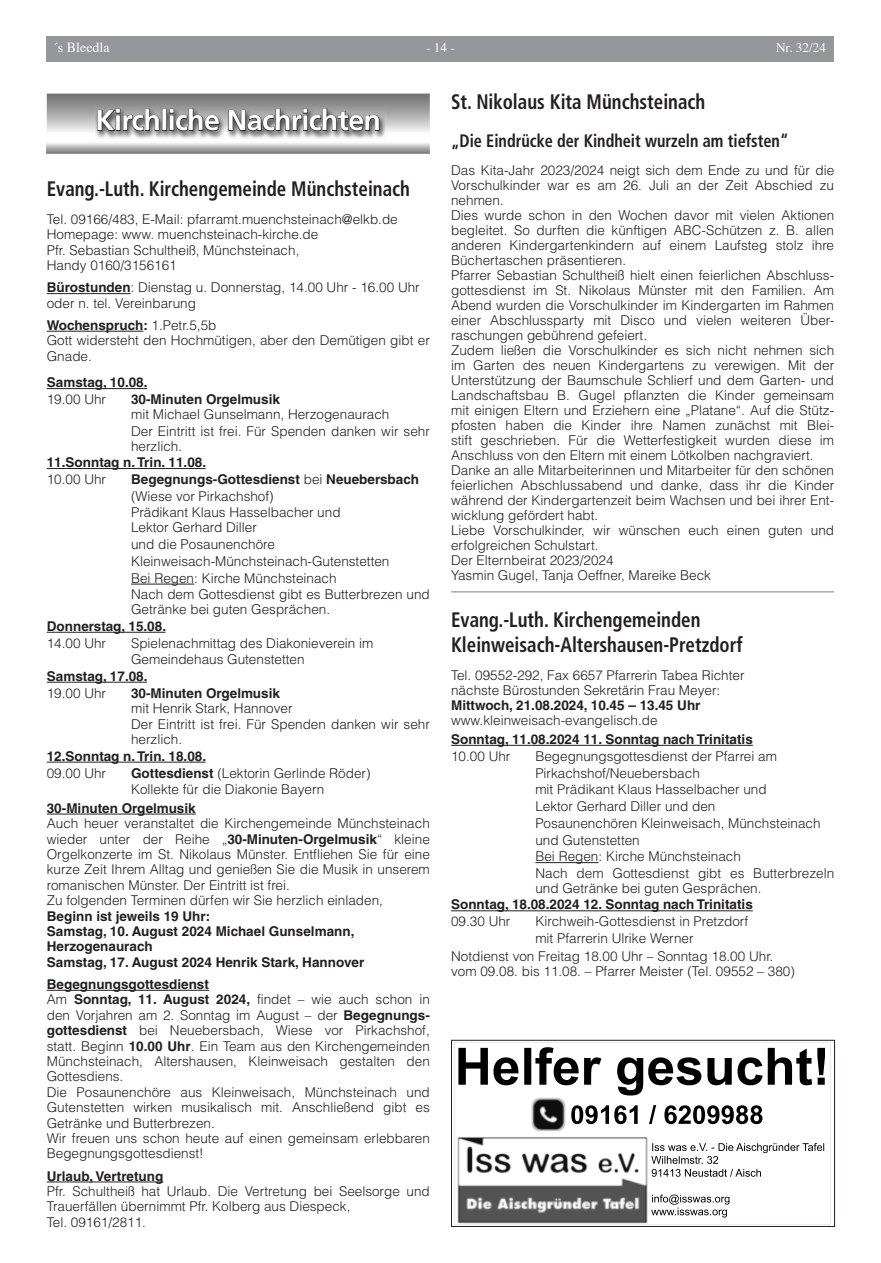
<style>
.page{position:relative;width:881px;height:1263px;background:#fff}
.page>*{position:absolute;margin:0;border:0;box-sizing:border-box;transform-origin:0 0}
.t1{font:700 28.5px "Frutiger LT";letter-spacing:-.02em;color:#fff}
.t2{font:700 condensed 21px/25.2px "Frutiger LT";color:#231f20;scale:.9 1}
.t3{font:700 condensed 18px "Frutiger LT";color:#231f20;scale:.9 1}
.t4{font:13.95px "Times";color:#fff}
.t5{font:300 13.5px/15px "Helvetica LT";color:#231f20}
.t6{font:700 13.5px/15.5px "Helvetica LT";color:#231f20}
.t7{font:13.2px "Times";color:#fff}
.s1{font-weight:700}
</style>
<div class="page">
<div style="left:47px;top:36px;width:786px;height:26px;background:#95979a"></div>
<hr style="left:451px;top:591px;width:382px;height:2px;background:#a8a9ad">
<hr style="left:451px;top:745px;width:301px;height:1px;background:#231f20">
<hr style="left:535px;top:862px;width:63px;height:1px;background:#231f20">
<hr style="left:451px;top:910px;width:301px;height:1px;background:#231f20">
<hr style="left:47px;top:293px;width:83px;height:1px;background:#231f20">
<hr style="left:47px;top:331px;width:96px;height:1px;background:#231f20">
<hr style="left:47px;top:814px;width:149px;height:1px;background:#231f20">
<hr style="left:47px;top:990px;width:162px;height:1px;background:#231f20">
<hr style="left:47px;top:1181px;width:116px;height:1px;background:#231f20">
<img style="left:95px;top:108px;width:291px;height:31px">
<svg style="left:97px;top:108px;width:122px;height:23px;background:#706f6f"></svg>
<svg style="left:228px;top:108px;width:152px;height:23px;background:#727172"></svg>
<hr style="left:47px;top:388px;width:100px;height:1px;background:#231f20">
<hr style="left:47px;top:468px;width:158px;height:1px;background:#231f20">
<hr style="left:131px;top:584px;width:63px;height:1px;background:#231f20">
<hr style="left:47px;top:632px;width:118px;height:1px;background:#231f20">
<hr style="left:47px;top:682px;width:100px;height:1px;background:#231f20">
<hr style="left:47px;top:762px;width:158px;height:1px;background:#231f20">
<img style="left:454px;top:1042px;width:375px;height:183px">
<div style="left:451px;top:1040px;width:383px;height:187px;border:1px solid #231f20"></div>
<p class="t4" style="left:53px;top:34px;width:58px">´s Bleedla</p>
<p class="t7" style="left:426px;top:35px;width:30px">- 14 -</p>
<p class="t7" style="left:775px;top:35px;width:52px">Nr. 32/24</p>
<h1 class="t1" style="left:96px;top:104px;width:287px">Kirchliche Nachrichten</h1>
<h2 class="t2" style="left:47px;top:176px;width:405px">Evang.-Luth. Kirchengemeinde Münchsteinach</h2>
<p class="t5" style="left:47px;top:211px;width:352px;line-height:15.5px">Tel. 09166/483, E-Mail: pfarramt.muenchsteinach@elkb.de Homepage: www. muenchsteinach-kirche.de<br>Pfr. Sebastian Schultheiß, Münchsteinach,<br>Handy 0160/3156161</p>
<p class="t5" style="left:47px;top:280px;width:374px;line-height:15.5px"><span class="s1">Bürostunden</span>: Dienstag u. Donnerstag, 14.00 Uhr - 16.00 Uhr oder n. tel. Vereinbarung</p>
<p class="t5" style="left:47px;top:317px;width:384px;line-height:15.5px"><span class="s1">Wochenspruch:</span> 1.Petr.5,5b<br>Gott widersteht den Hochmütigen, aber den Demütigen gibt er<br>Gnade.</p>
<p class="t6" style="left:47px;top:375px;width:102px">Samstag, 10.08.</p>
<p class="t5" style="left:47px;top:392px;width:61px">19.00 Uhr</p>
<p class="t6" style="left:131px;top:391px;width:150px">30-Minuten Orgelmusik</p>
<p class="t5" style="left:131px;top:406px;width:300px;line-height:16.8px">mit Michael Gunselmann, Herzogenaurach<br>Der Eintritt ist frei. Für Spenden danken wir sehr</p>
<p class="t5" style="left:131px;top:438px;width:53px">herzlich.</p>
<p class="t6" style="left:47px;top:454px;width:161px">11.Sonntag n. Trin. 11.08.</p>
<p class="t5" style="left:47px;top:471px;width:61px">10.00 Uhr</p>
<p class="t5" style="left:131px;top:471px;width:289px;line-height:16.8px"><span class="s1">Begegnungs-Gottesdienst</span> bei <span class="s1">Neuebersbach </span>(Wiese vor Pirkachshof)<br>Prädikant Klaus Hasselbacher und</p>
<p class="t5" style="left:131px;top:519px;width:300px;line-height:16.8px">Lektor Gerhard Diller<br>und die Posaunenchöre Kleinweisach-Münchsteinach-Gutenstetten<br>Bei Regen: Kirche Münchsteinach<br>Nach dem Gottesdienst gibt es Butterbrezen und</p>
<p class="t5" style="left:131px;top:602px;width:200px">Getränke bei guten Gesprächen.</p>
<p class="t6" style="left:47px;top:618px;width:121px">Donnerstag, 15.08.</p>
<p class="t5" style="left:47px;top:635px;width:61px">14.00 Uhr</p>
<p class="t5" style="left:131px;top:634px;width:244px;line-height:16.8px">Spielenachmittag des Diakonieverein im<br>Gemeindehaus Gutenstetten</p>
<p class="t6" style="left:47px;top:668px;width:102px">Samstag, 17.08.</p>
<p class="t5" style="left:47px;top:685px;width:61px">19.00 Uhr</p>
<p class="t6" style="left:131px;top:685px;width:150px">30-Minuten Orgelmusik</p>
<p class="t5" style="left:131px;top:699px;width:300px;line-height:16.8px">mit Henrik Stark, Hannover<br>Der Eintritt ist frei. Für Spenden danken wir sehr</p>
<p class="t5" style="left:131px;top:732px;width:53px">herzlich.</p>
<p class="t6" style="left:47px;top:748px;width:161px">12.Sonntag n. Trin. 18.08.</p>
<p class="t5" style="left:47px;top:765px;width:61px">09.00 Uhr</p>
<p class="t5" style="left:131px;top:764px;width:241px;line-height:16.8px"><span class="s1">Gottesdienst</span> (Lektorin Gerlinde Röder)<br>Kollekte für die Diakonie Bayern</p>
<p class="t6" style="left:47px;top:800px;width:150px">30-Minuten Orgelmusik</p>
<p class="t5" style="left:47px;top:815px;width:384px;line-height:15.5px">Auch heuer veranstaltet die Kirchengemeinde Münchsteinach wieder unter der Reihe „<span class="s1">30-Minuten-Orgelmusik</span>“ kleine Orgelkonzerte im St. Nikolaus Münster. Entfliehen Sie für eine kurze Zeit Ihrem Alltag und genießen Sie die Musik in unserem romanischen Münster. Der Eintritt ist frei.<br>Zu folgenden Terminen dürfen wir Sie herzlich einladen,</p>
<p class="t6" style="left:47px;top:908px;width:319px">Beginn ist jeweils 19 Uhr:<br>Samstag, 10. August 2024 Michael Gunselmann, Herzogenaurach<br>Samstag, 17. August 2024 Henrik Stark, Hannover</p>
<p class="t5" style="left:47px;top:976px;width:384px;line-height:15.5px"><span class="s1">Begegnungsgottesdienst<br></span>Am <span class="s1">Sonntag, 11. August 2024,</span> findet – wie auch schon in den Vorjahren am 2. Sonntag im August – der <span class="s1">Begegnungs&shy;gottesdienst</span> bei Neuebersbach, Wiese vor Pirkachshof, statt. Beginn <span class="s1">10.00 Uhr</span>. Ein Team aus den Kirchengemeinden Münchsteinach, Altershausen, Kleinweisach gestalten den Gottesdiens.<br>Die Posaunenchöre aus Kleinweisach, Münchsteinach und Gutenstetten wirken musikalisch mit. Anschließend gibt es Getränke und Butterbrezen.<br>Wir freuen uns schon heute auf einen gemeinsam erlebbaren Begegnungsgottesdienst!</p>
<p class="t6" style="left:47px;top:1168px;width:118px">Urlaub, Vertretung</p>
<p class="t5" style="left:47px;top:1183px;width:384px;line-height:15.5px">Pfr. Schultheiß hat Urlaub. Die Vertretung bei Seelsorge und<br>Trauerfällen übernimmt Pfr. Kolberg aus Diespeck,<br>Tel. 09161/2811.</p>
<h2 class="t2" style="left:451px;top:89px;width:284px">St. Nikolaus Kita Münchsteinach</h2>
<h3 class="t3" style="left:451px;top:130px;width:376px">„Die Eindrücke der Kindheit wurzeln am tiefsten“</h3>
<p class="t5" style="left:451px;top:163px;width:384px">Das Kita-Jahr 2023/2024 neigt sich dem Ende zu und für die Vorschulkinder war es am 26. Juli an der Zeit Abschied zu nehmen.<br>Dies wurde schon in den Wochen davor mit vielen Aktionen begleitet. So durften die künftigen ABC-Schützen z. B. allen anderen Kindergartenkindern auf einem Laufsteg stolz ihre Büchertaschen präsentieren.<br>Pfarrer Sebastian Schultheiß hielt einen feierlichen Abschluss&shy;gottesdienst im St. Nikolaus Münster mit den Familien. Am Abend wurden die Vorschulkinder im Kindergarten im Rahmen einer Abschlussparty mit Disco und vielen weiteren Über&shy;raschungen gebührend gefeiert.<br>Zudem ließen die Vorschulkinder es sich nicht nehmen sich im Garten des neuen Kindergartens zu verewigen. Mit der Unterstützung der Baumschule Schlierf und dem Garten- und Landschaftsbau B. Gugel pflanzten die Kinder gemeinsam mit einigen Eltern und Erziehern eine „Platane“. Auf die Stütz&shy;pfosten haben die Kinder ihre Namen zunächst mit Blei&shy;stift geschrieben. Für die Wetterfestigkeit wurden diese im Anschluss von den Eltern mit einem Lötkolben nachgraviert.<br>Danke an alle Mitarbeiterinnen und Mitarbeiter für den schönen feierlichen Abschlussabend und danke, dass ihr die Kinder während der Kindergartenzeit beim Wachsen und bei ihrer Ent&shy;wicklung gefördert habt.<br>Liebe Vorschulkinder, wir wünschen euch einen guten und erfolgreichen Schulstart.<br>Der Elternbeirat 2023/2024<br>Yasmin Gugel, Tanja Oeffner, Mareike Beck</p>
<h2 class="t2" style="left:451px;top:607px;width:325px">Evang.-Luth. Kirchengemeinden<br>Kleinweisach-Altershausen-Pretzdorf</h2>
<p class="t5" style="left:451px;top:667px;width:295px">Tel. 09552-292, Fax 6657 Pfarrerin Tabea Richter nächste Bürostunden Sekretärin Frau Meyer:</p>
<p class="t6" style="left:451px;top:697px;width:251px">Mittwoch, 21.08.2024, 10.45 – 13.45 Uhr</p>
<p class="t5" style="left:451px;top:712px;width:208px">www.kleinweisach-evangelisch.de</p>
<p class="t6" style="left:451px;top:731px;width:303px">Sonntag, 11.08.2024 11. Sonntag nach Trinitatis</p>
<p class="t5" style="left:451px;top:748px;width:61px">10.00 Uhr</p>
<p class="t5" style="left:535px;top:747px;width:300px;line-height:16.8px">Begegnungsgottesdienst der Pfarrei am Pirkachshof/Neuebersbach<br>mit Prädikant Klaus Hasselbacher und<br>Lektor Gerhard Diller und den<br>Posaunenchören Kleinweisach, Münchsteinach und Gutenstetten<br>Bei Regen: Kirche Münchsteinach<br>Nach dem Gottesdienst gibt es Butterbrezeln</p>
<p class="t5" style="left:535px;top:881px;width:227px">und Getränke bei guten Gesprächen.</p>
<p class="t6" style="left:451px;top:897px;width:303px">Sonntag, 18.08.2024 12. Sonntag nach Trinitatis</p>
<p class="t5" style="left:451px;top:914px;width:61px">09.30 Uhr</p>
<p class="t5" style="left:535px;top:913px;width:214px;line-height:16.8px">Kirchweih-Gottesdienst in Pretzdorf mit Pfarrerin Ulrike Werner</p>
<p class="t5" style="left:451px;top:948px;width:345px">Notdienst von Freitag 18.00 Uhr – Sonntag 18.00 Uhr. vom 09.08. bis 11.08. – Pfarrer Meister (Tel. 09552 – 380)</p>
</div>
